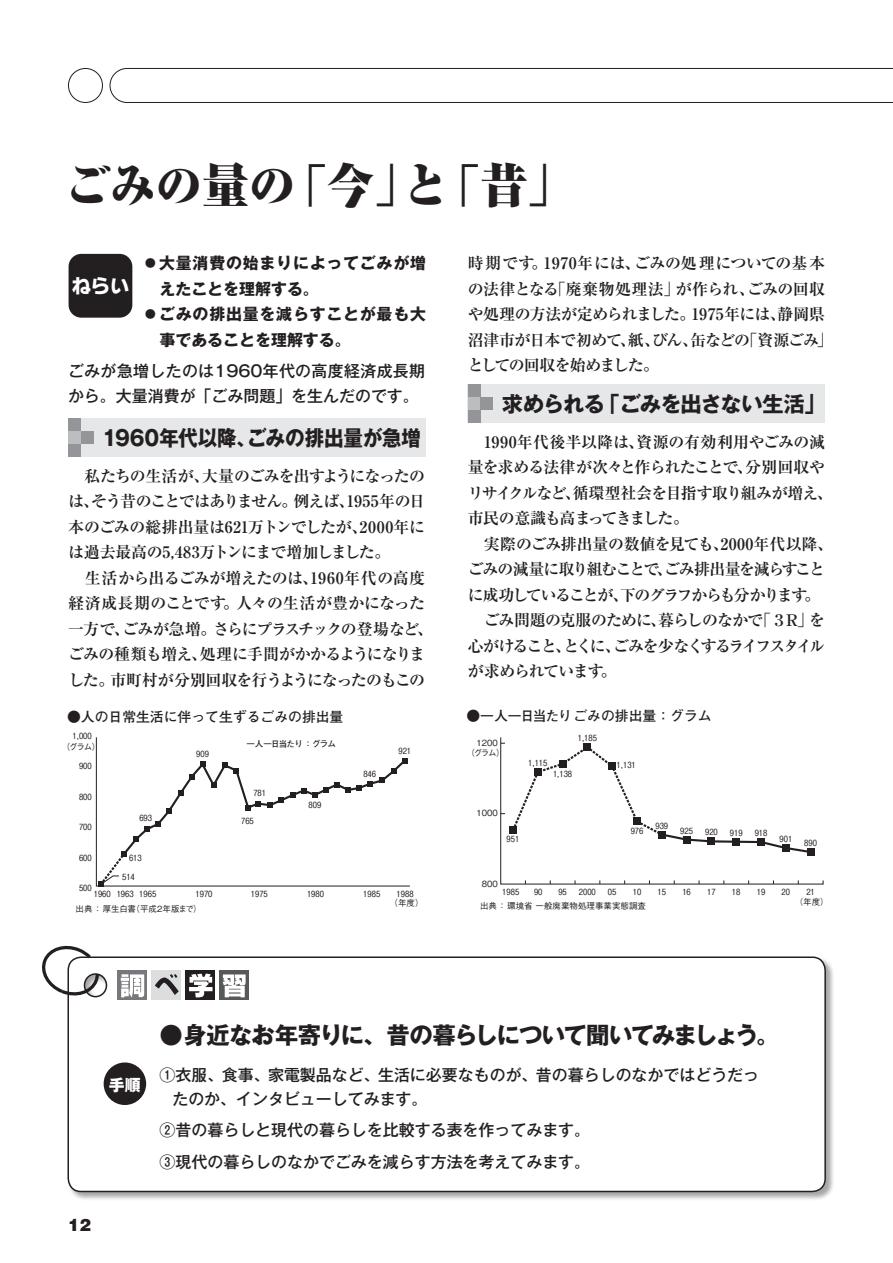
<style>
.page{position:relative;width:893px;height:1263px;background:#fff}
.page>*{position:absolute;margin:0;border:0;box-sizing:border-box;transform-origin:0 0}
.t1{font:900 46.8px "Ryumin Pr 6 N";letter-spacing:-.01em;color:#231f20}
.t2{font:700 23.4px "Gothic MB101 Pr 6 N";letter-spacing:-.05em;color:#231f20}
.t3{font:700 21.3px "Gothic MB101 Pr 6 N";letter-spacing:-.02em;color:#231f20;scale:.92 1}
.t4{font:700 21.3px "Gothic MB101 Pr 6 N";letter-spacing:-.045em;color:#231f20}
.t5{font:700 19.2px "Wanpaku GN Std";color:#fff}
.t6{font:900 16.95px "Helvetica";color:#231f20}
.t7{font:700 15.9px/25.5px "Ryumin Pr 6 N";letter-spacing:-.045em;color:#231f20}
.t8{font:500 15.9px/25.5px "Gothic MB101 Pr 6 N";color:#231f20}
.t9{font:700 15.9px "Gothic MB101 Pr 6 N";letter-spacing:.05em;color:#231f20}
.t10{font:700 15.9px "Gothic MB101 Pr 6 N";color:#231f20}
.t11{font:800 15.9px "Gothic MB101 Pr 6 N";color:#fff}
.t12{font:700 13.8px "Futo Go B101 Pr 6";color:#231f20}
.t13{font:500 8.55px "Gothic BBB Pr 6";color:#231f20}
.t14{font:700 8.55px "Futo Go B101 Pr 6";letter-spacing:-.09em;color:#231f20}
.t15{font:500 8.55px "Gothic BBB Pr 6 N";color:#231f20}
.s1{font-weight:500}
</style>
<div class="page">
<div style="left:69px;top:254px;width:63px;height:64px;background:#231f20;border-radius:13px"></div>
<div style="left:68px;top:418px;width:357px;height:39px;background:#e6e7e9"></div>
<div style="left:68px;top:418px;width:13px;height:13px;background:#939598"></div>
<div style="left:68px;top:431px;width:13px;height:13px;background:#bcbdc0"></div>
<div style="left:81px;top:431px;width:13px;height:13px;background:#939598"></div>
<div style="left:68px;top:444px;width:13px;height:13px;background:#939598"></div>
<div style="left:468px;top:384px;width:357px;height:39px;background:#e6e7e9"></div>
<div style="left:468px;top:384px;width:12px;height:13px;background:#939598"></div>
<div style="left:468px;top:397px;width:12px;height:13px;background:#bcbdc0"></div>
<div style="left:480px;top:397px;width:13px;height:13px;background:#939598"></div>
<div style="left:468px;top:410px;width:12px;height:13px;background:#939598"></div>
<div style="left:67px;top:956px;width:767px;height:245px;background:#231f20;opacity:.4"></div>
<svg style="left:67px;top:956px;width:760px;height:237px"></svg>
<div style="left:104px;top:1062px;width:42px;height:43px;background:#231f20;border-radius:50%"></div>
<svg style="left:42px;top:945px;width:59px;height:52px"></svg>
<svg style="left:118px;top:971px;width:29px;height:29px"></svg>
<div style="left:152px;top:971px;width:29px;height:29px;background:#dcdddf"></div>
<div style="left:186px;top:971px;width:29px;height:29px;background:#231f20"></div>
<div style="left:220px;top:971px;width:29px;height:29px;background:#57585a"></div>
<svg style="left:189px;top:973px;width:57px;height:24px"></svg>
<svg style="left:155px;top:974px;width:24px;height:21px"></svg>
<svg style="left:121px;top:974px;width:23px;height:23px"></svg>
<svg style="left:110px;top:68px;width:783px;height:35px"></svg>
<div style="left:68px;top:68px;width:35px;height:35px;border:1px solid #231f20;border-radius:50%"></div>
<svg style="left:98px;top:758px;width:309px;height:129px"></svg>
<svg style="left:500px;top:737px;width:324px;height:148px"></svg>
<svg style="left:501px;top:743px;width:312px;height:111px"></svg>
<h1 class="t1" style="left:64px;top:148px;width:512px">ごみの量の「今」と「昔」</h1>
<p class="t9" style="left:142px;top:250px;width:285px"><span class="s1">⃝</span>大量消費の始まりによってごみが増</p>
<p class="t10" style="left:159px;top:275px;width:161px">えたことを理解する。</p>
<p class="t9" style="left:142px;top:301px;width:285px"><span class="s1">⃝</span>ごみの排出量を減らすことが最も大</p>
<p class="t10" style="left:159px;top:326px;width:193px">事であることを理解する。</p>
<p class="t8" style="left:68px;top:357px;width:359px">ごみが急増したのは1960年代の高度経済成長期から。大量消費が「ごみ問題」を生んだのです。</p>
<p class="t5" style="left:72px;top:271px;width:59px">ねらい</p>
<h3 class="t3" style="left:102px;top:420px;width:348px">1960年代以降、ごみの排出量が急増</h3>
<p class="t7" style="left:68px;top:462px;width:367px">　私たちの生活が、大量のごみを出すようになったのは、そう昔のことではありません。例えば、1955年の日本のごみの総排出量は621万トンでしたが、2000年には過去最高の5,483万トンにまで増加しました。<br>　生活から出るごみが増えたのは、1960年代の高度経済成長期のことです。人々の生活が豊かになった一方で、ごみが急増。さらにプラスチックの登場など、ごみの種類も増え、処理に手間がかかるようになりました。市町村が分別回収を行うようになったのもこの</p>
<p class="t12" style="left:67px;top:706px;width:278px">●人の日常生活に伴って生ずるごみの排出量</p>
<p class="t13" style="left:73px;top:729px;width:21px">1,000</p>
<p class="t13" style="left:79px;top:759px;width:14px">900</p>
<p class="t13" style="left:79px;top:790px;width:14px">800</p>
<p class="t13" style="left:79px;top:820px;width:14px">700</p>
<p class="t13" style="left:79px;top:851px;width:14px">600</p>
<p class="t13" style="left:79px;top:881px;width:14px">500</p>
<p class="t13" style="left:94px;top:887px;width:64px">1960 1963 1965</p>
<p class="t14" style="left:246px;top:737px;width:91px">一人一日当たり：グラム</p>
<p class="t13" style="left:62px;top:740px;width:40px">（グラム）</p>
<p class="t13" style="left:398px;top:744px;width:14px">921</p>
<p class="t13" style="left:196px;top:746px;width:14px">909</p>
<p class="t13" style="left:363px;top:767px;width:14px">846</p>
<p class="t13" style="left:253px;top:786px;width:14px">781</p>
<p class="t13" style="left:309px;top:797px;width:14px">809</p>
<p class="t13" style="left:139px;top:811px;width:14px">693</p>
<p class="t13" style="left:241px;top:813px;width:14px">765</p>
<p class="t13" style="left:129px;top:851px;width:14px">613</p>
<p class="t13" style="left:122px;top:869px;width:14px">514</p>
<p class="t13" style="left:196px;top:887px;width:19px">1970</p>
<p class="t13" style="left:251px;top:887px;width:19px">1975</p>
<p class="t13" style="left:307px;top:887px;width:19px">1980</p>
<p class="t13" style="left:363px;top:887px;width:19px">1985</p>
<p class="t13" style="left:397px;top:887px;width:19px">1988</p>
<p class="t13" style="left:390px;top:896px;width:36px">（年度）</p>
<p class="t13" style="left:76px;top:902px;width:128px">出典：厚生白書（平成2年版まで）</p>
<p class="t7" style="left:468px;top:250px;width:367px">時期です。1970年には、ごみの処理についての基本の法律となる「廃棄物処理法」が作られ、ごみの回収や処理の方法が定められました。1975年には、静岡県沼津市が日本で初めて、紙、びん、缶などの「資源ごみ」としての回収を始めました。</p>
<h3 class="t4" style="left:502px;top:386px;width:326px">求められる「ごみを出さない生活」</h3>
<p class="t7" style="left:468px;top:428px;width:367px">　1990年代後半以降は、資源の有効利用やごみの減量を求める法律が次々と作られたことで、分別回収やリサイクルなど、循環型社会を目指す取り組みが増え、市民の意識も高まってきました。<br>　実際のごみ排出量の数値を見ても、2000年代以降、ごみの減量に取り組むことで、ごみ排出量を減らすことに成功していることが、下のグラフからも分かります。　ごみ問題の克服のために、暮らしのなかで「３Ｒ」を心がけること、とくに、ごみを少なくするライフスタイルが求められています。</p>
<p class="t12" style="left:466px;top:705px;width:247px">●一人一日当たりごみの排出量：グラム</p>
<p class="t13" style="left:528px;top:756px;width:21px">1,115</p>
<p class="t13" style="left:553px;top:767px;width:21px">1,138</p>
<p class="t13" style="left:578px;top:731px;width:21px">1,185</p>
<p class="t15" style="left:476px;top:736px;width:23px">1200</p>
<p class="t13" style="left:466px;top:745px;width:40px">（グラム）</p>
<p class="t13" style="left:617px;top:758px;width:21px">1,131</p>
<p class="t15" style="left:476px;top:806px;width:23px">1000</p>
<p class="t13" style="left:655px;top:818px;width:14px">939</p>
<p class="t13" style="left:631px;top:824px;width:14px">976</p>
<p class="t13" style="left:680px;top:824px;width:14px">925</p>
<p class="t13" style="left:705px;top:824px;width:14px">920</p>
<p class="t13" style="left:730px;top:825px;width:14px">919</p>
<p class="t13" style="left:755px;top:826px;width:14px">918</p>
<p class="t13" style="left:507px;top:832px;width:14px">951</p>
<p class="t13" style="left:779px;top:832px;width:14px">901</p>
<p class="t13" style="left:804px;top:836px;width:14px">890</p>
<p class="t15" style="left:482px;top:877px;width:18px">800</p>
<p class="t13" style="left:502px;top:885px;width:19px">1985</p>
<p class="t13" style="left:534px;top:885px;width:10px">90</p>
<p class="t13" style="left:558px;top:885px;width:10px">95</p>
<p class="t13" style="left:579px;top:885px;width:19px">2000</p>
<p class="t13" style="left:608px;top:885px;width:10px">05</p>
<p class="t13" style="left:633px;top:885px;width:10px">10</p>
<p class="t13" style="left:658px;top:885px;width:10px">15</p>
<p class="t13" style="left:682px;top:885px;width:10px">16</p>
<p class="t13" style="left:707px;top:885px;width:10px">17</p>
<p class="t13" style="left:732px;top:885px;width:10px">18</p>
<p class="t13" style="left:757px;top:885px;width:10px">19</p>
<p class="t13" style="left:782px;top:885px;width:10px">20</p>
<p class="t13" style="left:806px;top:885px;width:10px">21</p>
<p class="t13" style="left:480px;top:898px;width:168px">出典：環境省 一般廃棄物処理事業実態調査</p>
<p class="t13" style="left:795px;top:894px;width:36px">（年度）</p>
<p class="t11" style="left:109px;top:1071px;width:33px">手順</p>
<h2 class="t2" style="left:160px;top:1015px;width:622px">●身近なお年寄りに、昔の暮らしについて聞いてみましょう。</h2>
<p class="t8" style="left:172px;top:1062px;width:588px;line-height:23.4px;text-indent:-13px">①衣服、食事、家電製品など、生活に必要なものが、昔の暮らしのなかではどうだったのか、インタビューしてみます。</p>
<p class="t8" style="left:160px;top:1113px;width:432px;line-height:32px">②昔の暮らしと現代の暮らしを比較する表を作ってみます。<br>③現代の暮らしのなかでごみを減らす方法を考えてみます。</p>
<p class="t6" style="left:68px;top:1214px;width:24px">12</p>
</div>
